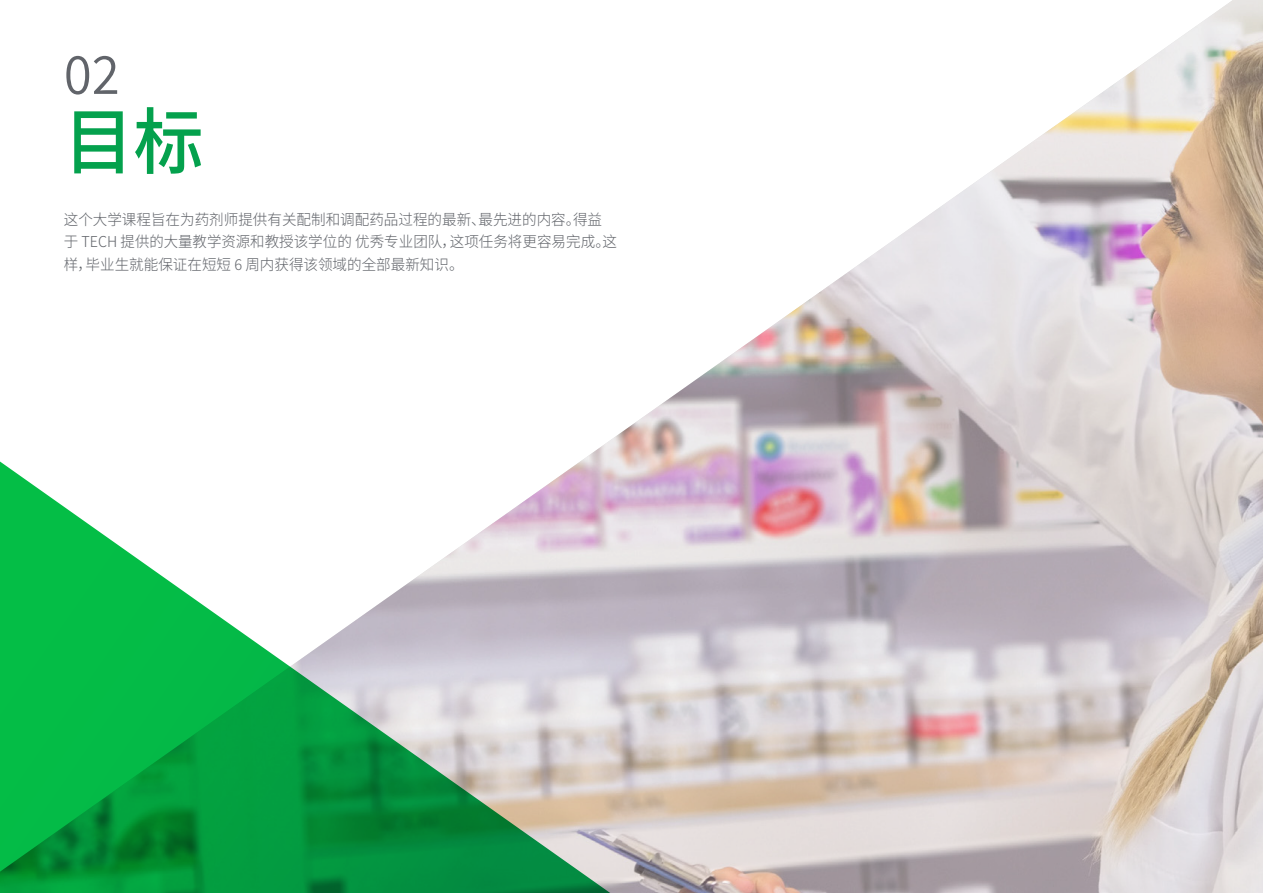
<style>
.page{position:relative;width:1263px;height:893px;background:#fff}
.page>*{position:absolute;margin:0;border:0;box-sizing:border-box;transform-origin:0 0}
.t1{font:500 72px "Source Han Sans CN";color:#04a14d}
.t2{font:52.5px "Source Han Sans CN";color:#61646a}
.t3{font:300 15px/22.5px "Source Han Sans CN";color:#61646a}
</style>
<div class="page">
<img style="left:602px;top:0;width:661px;height:893px">
<svg style="left:0;top:446px;width:640px;height:447px"></svg>
<h2 class="t2" style="left:64px;top:45px;width:57px">02</h2>
<h1 class="t1" style="left:64px;top:101px;width:141px">目标</h1>
<p class="t3" style="left:64px;top:208px;width:555px">这个大学课程旨在为药剂师提供有关配制和调配药品过程的最新、最先进的内容。得益于 TECH 提供的大量教学资源和教授该学位的 优秀专业团队，这项任务将更容易完成。这样，毕业生就能保证在短短 6 周内获得该领域的全部最新知识。</p>
</div>
